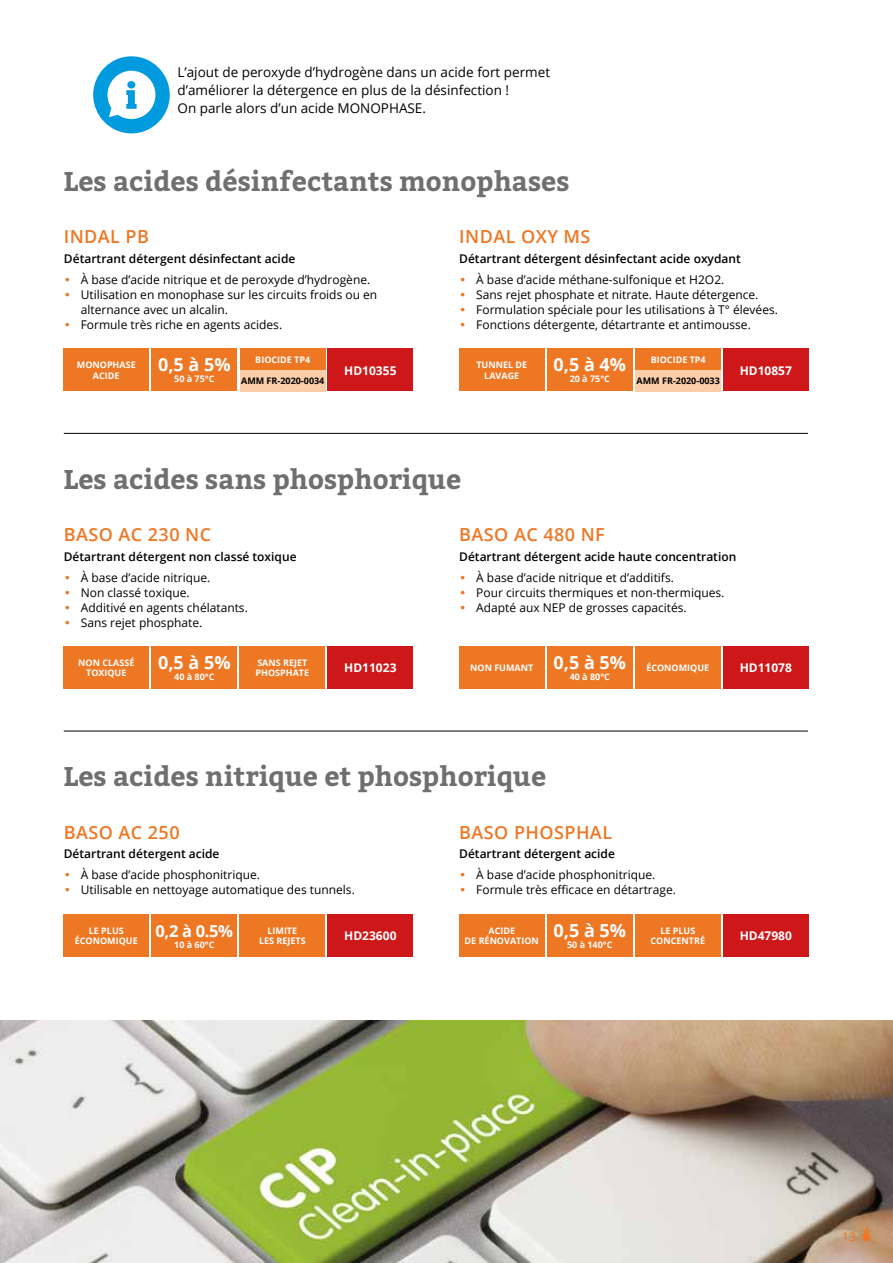
<style>
.page{position:relative;width:893px;height:1263px;background:#fff}
.page>*{position:absolute;margin:0;border:0;box-sizing:border-box;transform-origin:0 0}
.t1{font:700 27px "Bitter";color:#706f6f}
.t2{font:600 18px "Open Sans";letter-spacing:.025em;color:#ee7723}
.t3{font:700 18px "Open Sans";color:#fff}
.t4{font:13.5px/18px "Open Sans";color:#000}
.t5{font:12px/15px "Open Sans";color:#000}
.t6{font:600 12px "Open Sans";color:#000}
.t7{font:700 12px "Open Sans";color:#fff}
.t8{font:12px "Open Sans";color:#ee7723}
.t9{font:700 9px/10.8px "Open Sans";color:#fff;text-align:center}
.t10{font:700 9px "Open Sans";color:#000}
.s1{font-family:"Century Gothic";color:#ee7723}
</style>
<div class="page">
<hr style="left:64px;top:433px;width:744px;height:1px;background:#000">
<div style="left:64px;top:349px;width:85px;height:42px;background:#ee7723"></div>
<div style="left:328px;top:349px;width:85px;height:42px;background:#cd1719"></div>
<div style="left:152px;top:349px;width:85px;height:42px;background:#ee7723"></div>
<div style="left:240px;top:349px;width:85px;height:21px;background:#ee7723"></div>
<div style="left:240px;top:370px;width:85px;height:21px;background:#fbcda8"></div>
<div style="left:459px;top:349px;width:85px;height:42px;background:#ee7723"></div>
<div style="left:723px;top:349px;width:85px;height:42px;background:#cd1719"></div>
<div style="left:547px;top:349px;width:85px;height:42px;background:#ee7723"></div>
<div style="left:636px;top:349px;width:85px;height:21px;background:#ee7723"></div>
<div style="left:636px;top:370px;width:85px;height:21px;background:#fbcda8"></div>
<div style="left:64px;top:646px;width:85px;height:43px;background:#ee7723"></div>
<div style="left:328px;top:646px;width:85px;height:43px;background:#cd1719"></div>
<div style="left:152px;top:646px;width:85px;height:43px;background:#ee7723"></div>
<div style="left:240px;top:646px;width:85px;height:43px;background:#ee7723"></div>
<div style="left:459px;top:646px;width:85px;height:43px;background:#ee7723"></div>
<div style="left:723px;top:646px;width:85px;height:43px;background:#cd1719"></div>
<div style="left:547px;top:646px;width:85px;height:43px;background:#ee7723"></div>
<div style="left:635px;top:646px;width:85px;height:43px;background:#ee7723"></div>
<div style="left:64px;top:914px;width:85px;height:43px;background:#ee7723"></div>
<div style="left:328px;top:914px;width:85px;height:43px;background:#cd1719"></div>
<div style="left:152px;top:914px;width:85px;height:43px;background:#ee7723"></div>
<div style="left:240px;top:914px;width:85px;height:43px;background:#ee7723"></div>
<div style="left:459px;top:914px;width:85px;height:43px;background:#ee7723"></div>
<div style="left:723px;top:914px;width:85px;height:43px;background:#cd1719"></div>
<div style="left:547px;top:914px;width:85px;height:43px;background:#ee7723"></div>
<div style="left:635px;top:914px;width:85px;height:43px;background:#ee7723"></div>
<img style="left:0;top:1020px;width:893px;height:243px">
<div style="left:93px;top:56px;width:77px;height:77px;background:#009adf;border-radius:50%"></div>
<svg style="left:107px;top:71px;width:48px;height:48px"></svg>
<hr style="left:64px;top:731px;width:744px;height:1px;background:#000">
<svg style="left:862px;top:1225px;width:9px;height:16px"></svg>
<p class="t4" style="left:177px;top:63px;width:374px">L’ajout de peroxyde d’hydrogène dans un acide fort permet d’améliorer la détergence en plus de la désinfection !<br>On parle alors d’un acide MONOPHASE.</p>
<h1 class="t1" style="left:64px;top:164px;width:507px">Les acides désinfectants monophases</h1>
<h2 class="t2" style="left:64px;top:224px;width:87px">INDAL PB</h2>
<p class="t6" style="left:64px;top:250px;width:233px">Détartrant détergent désinfectant acide</p>
<p class="t5" style="left:64px;top:272px;width:308px"><span class="s1">•</span> À base d’acide nitrique et de peroxyde d’hydrogène.</p>
<p class="t5" style="left:81px;top:287px;width:298px;text-indent:-17px"><span class="s1">•</span> Utilisation en monophase sur les circuits froids ou en alternance avec un alcalin.</p>
<p class="t5" style="left:64px;top:317px;width:220px"><span class="s1">•</span> Formule très riche en agents acides.</p>
<p class="t9" style="left:77px;top:359px;width:60px">MONOPHASE<br>ACIDE</p>
<h2 class="t3" style="left:158px;top:352px;width:74px">0,5 à 5%</h2>
<p class="t7" style="left:344px;top:362px;width:54px">HD10355</p>
<p class="t9" style="left:174px;top:373px;width:42px">50 à 75°C</p>
<p class="t9" style="left:255px;top:354px;width:56px">BIOCIDE TP4</p>
<p class="t10" style="left:241px;top:374px;width:85px">AMM FR-2020-0034</p>
<h2 class="t2" style="left:459px;top:224px;width:133px">INDAL OXY MS</h2>
<p class="t6" style="left:459px;top:250px;width:283px">Détartrant détergent désinfectant acide oxydant</p>
<p class="t5" style="left:459px;top:272px;width:267px"><span class="s1">•</span> À base d’acide méthane-sulfonique et H2O2.</p>
<p class="t5" style="left:459px;top:287px;width:301px"><span class="s1">•</span> Sans rejet phosphate et nitrate. Haute détergence.</p>
<p class="t5" style="left:459px;top:302px;width:320px"><span class="s1">•</span> Formulation spéciale pour les utilisations à T° élevées.</p>
<p class="t5" style="left:459px;top:317px;width:293px"><span class="s1">•</span> Fonctions détergente, détartrante et antimousse.</p>
<p class="t9" style="left:476px;top:359px;width:52px">TUNNEL DE<br>LAVAGE</p>
<h2 class="t3" style="left:554px;top:352px;width:74px">0,5 à 4%</h2>
<p class="t7" style="left:740px;top:362px;width:54px">HD10857</p>
<p class="t9" style="left:570px;top:373px;width:42px">20 à 75°C</p>
<p class="t9" style="left:651px;top:354px;width:56px">BIOCIDE TP4</p>
<p class="t10" style="left:637px;top:374px;width:85px">AMM FR-2020-0033</p>
<h1 class="t1" style="left:64px;top:461px;width:399px">Les acides sans phosphorique</h1>
<h2 class="t2" style="left:64px;top:522px;width:149px">BASO AC 230 NC</h2>
<p class="t6" style="left:64px;top:548px;width:234px">Détartrant détergent non classé toxique</p>
<p class="t5" style="left:64px;top:569px;width:148px"><span class="s1">•</span> À base d’acide nitrique.</p>
<p class="t5" style="left:64px;top:584px;width:127px"><span class="s1">•</span> Non classé toxique.</p>
<p class="t5" style="left:64px;top:599px;width:186px"><span class="s1">•</span> Additivé en agents chélatants.</p>
<p class="t5" style="left:64px;top:614px;width:140px"><span class="s1">•</span> Sans rejet phosphate.</p>
<p class="t9" style="left:78px;top:657px;width:58px">NON CLASSÉ<br>TOXIQUE</p>
<h2 class="t3" style="left:158px;top:650px;width:74px">0,5 à 5%</h2>
<p class="t7" style="left:344px;top:659px;width:54px">HD11023</p>
<p class="t9" style="left:255px;top:657px;width:55px;text-align:left">SANS REJET<br>PHOSPHATE</p>
<p class="t9" style="left:174px;top:671px;width:42px">40 à 80°C</p>
<h2 class="t2" style="left:459px;top:522px;width:147px">BASO AC 480 NF</h2>
<p class="t6" style="left:459px;top:548px;width:279px">Détartrant détergent acide haute concentration</p>
<p class="t5" style="left:459px;top:569px;width:216px"><span class="s1">•</span> À base d’acide nitrique et d’additifs.</p>
<p class="t5" style="left:459px;top:584px;width:267px"><span class="s1">•</span> Pour circuits thermiques et non-thermiques.</p>
<p class="t5" style="left:459px;top:599px;width:229px"><span class="s1">•</span> Adapté aux NEP de grosses capacités.</p>
<p class="t9" style="left:470px;top:662px;width:157px">NON FUMANT <sup>0,5</sup> <sup>à</sup> <sup>5%</sup></p>
<p class="t7" style="left:740px;top:659px;width:54px">HD11078</p>
<p class="t9" style="left:570px;top:671px;width:42px">40 à 80°C</p>
<p class="t9" style="left:646px;top:662px;width:64px">ÉCONOMIQUE</p>
<h1 class="t1" style="left:64px;top:759px;width:484px">Les acides nitrique et phosphorique</h1>
<h2 class="t2" style="left:64px;top:820px;width:117px">BASO AC 250</h2>
<p class="t6" style="left:64px;top:846px;width:157px">Détartrant détergent acide</p>
<p class="t5" style="left:64px;top:867px;width:198px"><span class="s1">•</span> À base d’acide phosphonitrique.</p>
<p class="t5" style="left:64px;top:882px;width:293px"><span class="s1">•</span> Utilisable en nettoyage automatique des tunnels.</p>
<p class="t9" style="left:75px;top:925px;width:160px;text-align:left;text-indent:14px">LE PLUS<br>ÉCONOMIQUE <sup>0,2</sup> <sup>à</sup> <sup>0.5%</sup></p>
<p class="t7" style="left:344px;top:927px;width:54px">HD23600</p>
<p class="t9" style="left:259px;top:925px;width:48px">LIMITE<br>LES REJETS</p>
<p class="t9" style="left:174px;top:939px;width:42px">10 à 60°C</p>
<h2 class="t2" style="left:459px;top:820px;width:154px">BASO PHOSPHAL</h2>
<p class="t6" style="left:459px;top:846px;width:157px">Détartrant détergent acide</p>
<p class="t5" style="left:459px;top:867px;width:198px"><span class="s1">•</span> À base d’acide phosphonitrique.</p>
<p class="t5" style="left:459px;top:882px;width:218px"><span class="s1">•</span> Formule très efficace en détartrage.</p>
<p class="t9" style="left:465px;top:925px;width:163px;text-align:left;text-indent:24px">ACIDE<br>DE RÉNOVATION <sup>0,5</sup> <sup>à</sup> <sup>5%</sup></p>
<p class="t7" style="left:740px;top:927px;width:54px">HD47980</p>
<p class="t9" style="left:567px;top:939px;width:47px">50 à 140°C</p>
<p class="t9" style="left:651px;top:925px;width:56px">LE PLUS<br>CONCENTRÉ</p>
<p class="t8" style="left:842px;top:1229px;width:15px">13</p>
</div>
